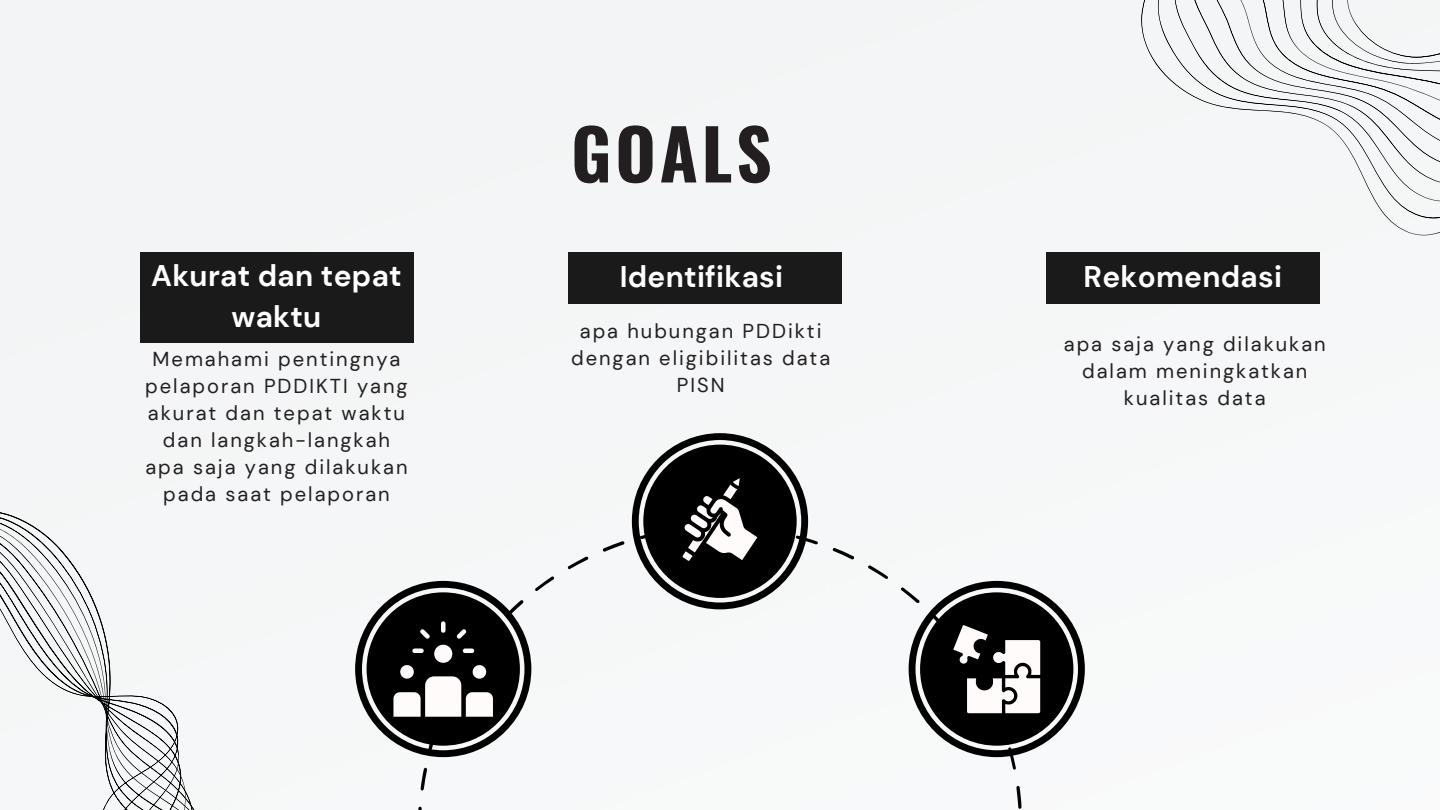
<style>
.page{position:relative;width:1440px;height:810px;background:#fff}
.page>*{position:absolute;margin:0;border:0;box-sizing:border-box;transform-origin:0 0}
.t1{font:700 69.5px "Oswald";letter-spacing:.055em;color:#231f20}
.t2{font:700 29.8px/40.5px "DM Sans";letter-spacing:.01em;color:#fff;text-align:center}
.t3{font:20.1px/27px "DM Sans";letter-spacing:.1em;color:#231f20;text-align:center}
</style>
<div class="page">
<div style="left:0;top:0;width:1430px;height:525px;background:#f4f5f6"></div>
<svg style="left:418px;top:525px;width:604px;height:285px"></svg>
<svg style="left:632px;top:433px;width:176px;height:176px"></svg>
<svg style="left:370px;top:581px;width:161px;height:176px"></svg>
<svg style="left:909px;top:581px;width:176px;height:176px"></svg>
<div style="left:140px;top:252px;width:273px;height:91px;background:#1a1a1a"></div>
<div style="left:568px;top:252px;width:274px;height:51px;background:#1a1a1a"></div>
<div style="left:1046px;top:252px;width:274px;height:51px;background:#1a1a1a"></div>
<svg style="left:1140px;top:0;width:300px;height:235px;fill:#f4f6f7"></svg>
<div style="left:0;top:448px;width:370px;height:362px;background:#f5f7f7"></div>
<h2 class="t2" style="left:151px;top:256px;width:252px">Akurat dan tepat waktu</h2>
<p class="t3" style="left:145px;top:346px;width:264px">Memahami pentingnya pelaporan PDDIKTI yang akurat dan tepat waktu dan langkah-langkah apa saja yang dilakukan pada saat pelaporan</p>
<h1 class="t1" style="left:571px;top:100px;width:202px">GOALS</h1>
<h2 class="t2" style="left:620px;top:257px;width:165px">Identifikasi</h2>
<h2 class="t2" style="left:1083px;top:257px;width:200px">Rekomendasi</h2>
<p class="t3" style="left:571px;top:318px;width:261px">apa hubungan PDDikti dengan eligibilitas data<br>PISN</p>
<p class="t3" style="left:1064px;top:331px;width:263px">apa saja yang dilakukan dalam meningkatkan kualitas data</p>
</div>
